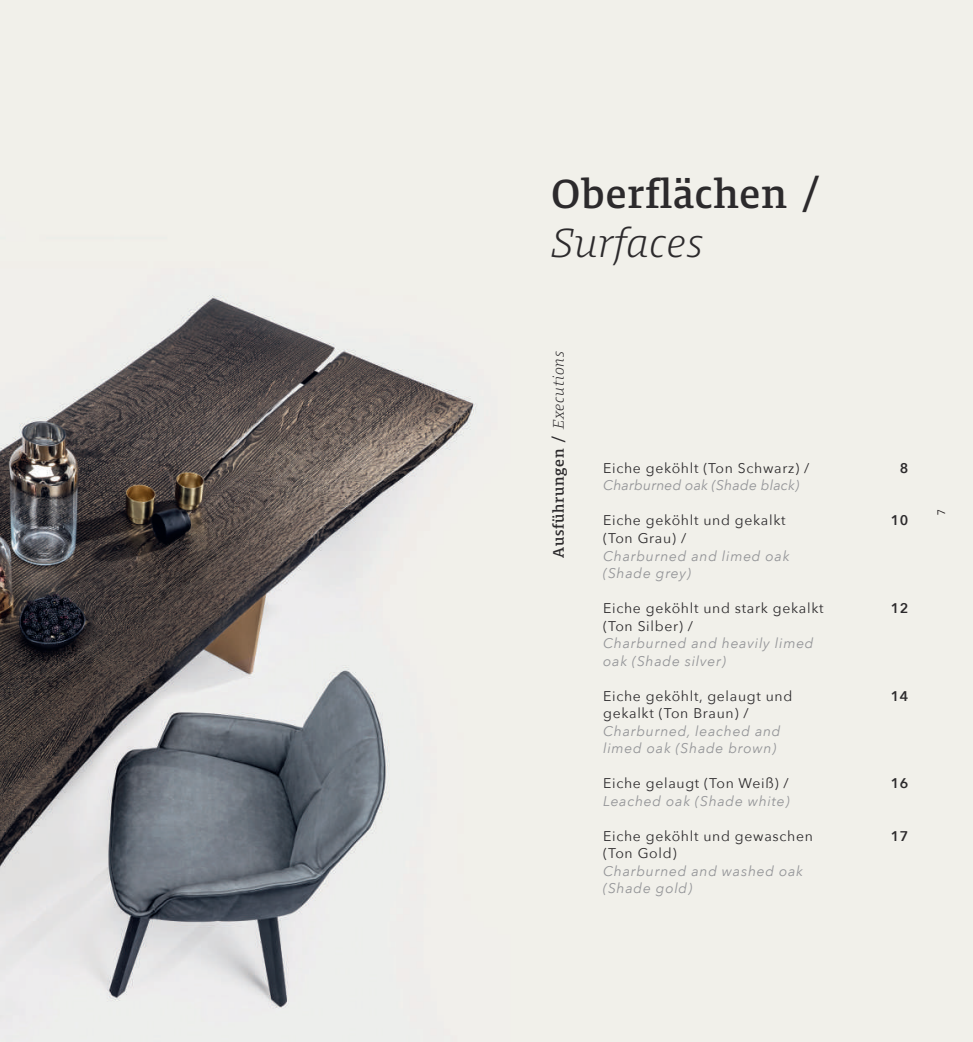
<style>
.page{position:relative;width:973px;height:1042px;background:#fff}
.page>*{position:absolute;margin:0;border:0;box-sizing:border-box;transform-origin:0 0}
.t1{font:500 42px "Harrison Serif Pro";letter-spacing:.025em;color:#2c2a2c}
.t2{font:italic 300 42px "Harrison Serif Pro";letter-spacing:.025em;color:#2c2a2c}
.t3{font:500 15.75px "Harrison Serif Pro";letter-spacing:.05em;color:#2c2a2c}
.t4{font:14px/17.5px "Avenir Next";letter-spacing:.05em;color:#2c2a2c}
.t5{font:italic 14px/17.5px "Avenir Next";letter-spacing:.05em;color:#949598}
.t6{font:italic 14px "Avenir Next";letter-spacing:.01em;color:#949598}
.t7{font:600 14px "Avenir Next";letter-spacing:.05em;color:#2c2a2c}
.t8{font:11.38px "Harrison Serif Pro";color:#231f20}
.s1{font-weight:300;font-style:italic}
</style>
<div class="page">
<img style="left:0;top:0;width:972px;height:1042px">
<h1 class="t1" style="left:551px;top:163px;width:271px">Oberflächen /</h1>
<h1 class="t2" style="left:551px;top:212px;width:153px">Surfaces</h1>
<p class="t3" style="left:547px;top:557px;width:208px;rotate:-90deg">Ausführungen / <span class="s1">Executions</span></p>
<p class="t4" style="left:603px;top:459px;width:208px">Eiche geköhlt (Ton Schwarz) /</p>
<p class="t6" style="left:603px;top:474px;width:197px">Charburned oak (Shade black)</p>
<p class="t4" style="left:603px;top:511px;width:184px">Eiche geköhlt und gekalkt (Ton Grau) /</p>
<p class="t5" style="left:603px;top:546px;width:188px">Charburned and limed oak (Shade grey)</p>
<p class="t4" style="left:603px;top:599px;width:222px">Eiche geköhlt und stark gekalkt (Ton Silber) /</p>
<p class="t5" style="left:603px;top:634px;width:212px">Charburned and heavily limed oak (Shade silver)</p>
<p class="t4" style="left:603px;top:686px;width:191px">Eiche geköhlt, gelaugt und gekalkt (Ton Braun) /</p>
<p class="t5" style="left:603px;top:721px;width:179px">Charburned, leached and limed oak (Shade brown)</p>
<p class="t4" style="left:603px;top:774px;width:187px">Eiche gelaugt (Ton Weiß) /</p>
<p class="t5" style="left:603px;top:791px;width:188px">Leached oak (Shade white)</p>
<p class="t4" style="left:603px;top:826px;width:211px">Eiche geköhlt und gewaschen (Ton Gold)</p>
<p class="t5" style="left:603px;top:861px;width:201px">Charburned and washed oak (Shade gold)</p>
<p class="t7" style="left:899px;top:456px;width:10px">8</p>
<p class="t7" style="left:890px;top:508px;width:19px">10</p>
<p class="t8" style="left:932px;top:515px;width:7px;rotate:-90deg">7</p>
<p class="t7" style="left:890px;top:596px;width:19px">12</p>
<p class="t7" style="left:890px;top:683px;width:19px">14</p>
<p class="t7" style="left:890px;top:771px;width:19px">16</p>
<p class="t7" style="left:890px;top:823px;width:19px">17</p>
</div>
